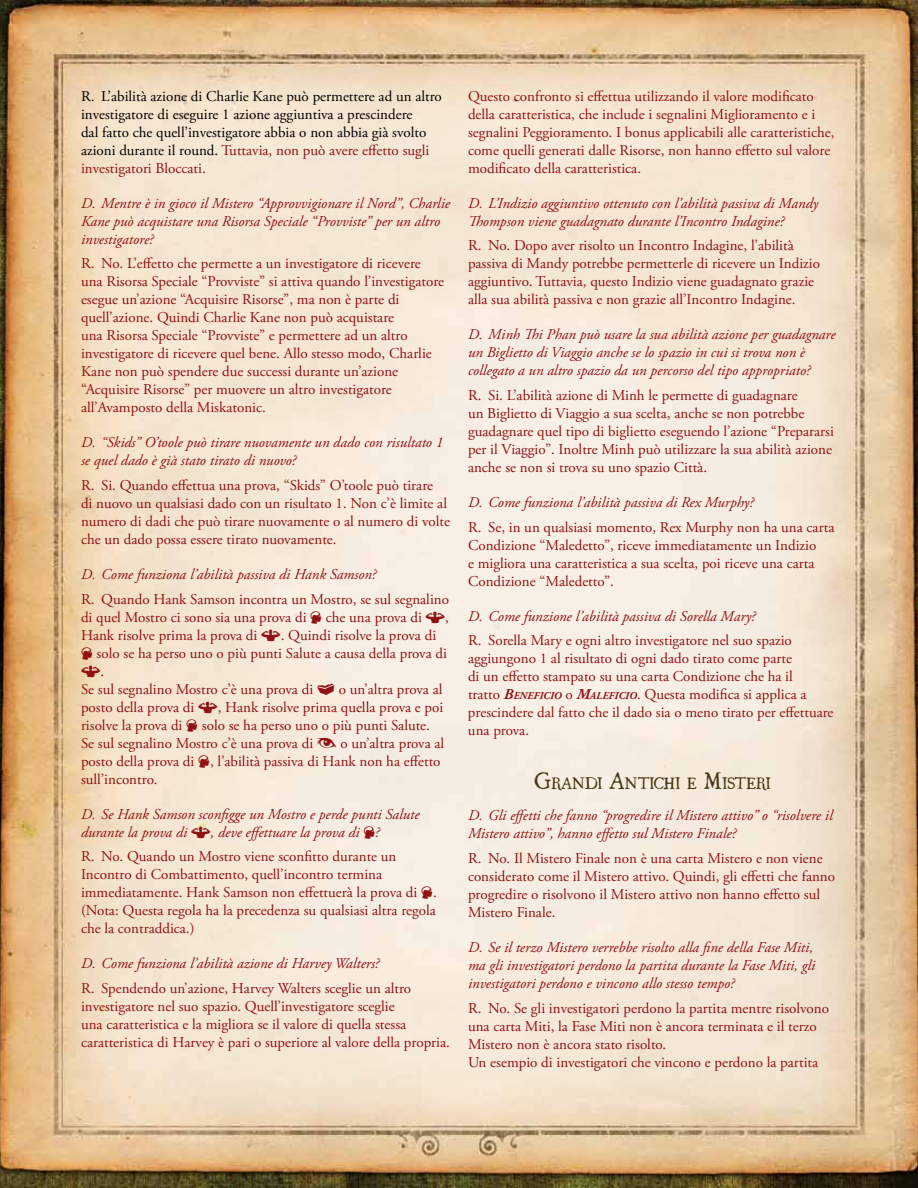
<style>
.page{position:relative;width:918px;height:1188px;background:#fff}
.page>*{position:absolute;margin:0;border:0;box-sizing:border-box;transform-origin:0 0}
.t1{font:15px/18px "Adobe Garamond Pro";color:#901114}
.t2{font:italic 15px/18px "Adobe Garamond Pro";color:#901114}
.t3{font:15px/18px "Adobe Garamond Pro";color:#000}
.t4{font:14.7px "Ugly Qua";color:#493712}
.s1{color:#901114}
.s2{font-weight:700;font-style:italic}
.s3{font-weight:700;font-style:italic;font-size:10.5px}
.s4{font-size:21px}
</style>
<div class="page">
<img style="left:0;top:0;width:918px;height:1188px">
<svg style="left:311px;top:611px;width:11px;height:13px"></svg>
<svg style="left:426px;top:611px;width:19px;height:12px"></svg>
<svg style="left:261px;top:629px;width:20px;height:12px"></svg>
<svg style="left:81px;top:647px;width:19px;height:30px"></svg>
<svg style="left:317px;top:683px;width:18px;height:12px"></svg>
<svg style="left:198px;top:701px;width:20px;height:12px"></svg>
<svg style="left:187px;top:719px;width:11px;height:13px"></svg>
<svg style="left:317px;top:737px;width:19px;height:10px"></svg>
<svg style="left:199px;top:755px;width:11px;height:13px"></svg>
<svg style="left:191px;top:826px;width:20px;height:12px"></svg>
<svg style="left:364px;top:826px;width:11px;height:12px"></svg>
<svg style="left:422px;top:886px;width:10px;height:13px"></svg>
<p class="t3" style="left:81px;top:88px;width:362px">R. L’abilità azione di Charlie Kane può permettere ad un altro investigatore di eseguire 1 azione aggiuntiva a prescindere<br>dal fatto che quell’investigatore abbia o non abbia già svolto azioni durante il round. <span class="s1">Tuttavia, non può avere effetto sugli investigatori Bloccati.</span></p>
<p class="t2" style="left:81px;top:194px;width:371px">D. Mentre è in gioco il Mistero “Approvvigionare il Nord”, Charlie<br>Kane può acquistare una Risorsa Speciale “Provviste” per un altro investigatore?</p>
<p class="t1" style="left:81px;top:255px;width:365px">R. No. L’effetto che permette a un investigatore di ricevere una Risorsa Speciale “Provviste” si attiva quando l’investigatore esegue un’azione “Acquisire Risorse”, ma non è parte di quell’azione. Quindi Charlie Kane non può acquistare<br>una Risorsa Speciale “Provviste” e permettere ad un altro investigatore di ricevere quel bene. Allo stesso modo, Charlie Kane non può spendere due successi durante un’azione “Acquisire Risorse” per muovere un altro investigatore all’Avamposto della Miskatonic.</p>
<p class="t2" style="left:81px;top:434px;width:364px">D. “Skids” O’toole può tirare nuovamente un dado con risultato 1 se quel dado è già stato tirato di nuovo?</p>
<p class="t1" style="left:81px;top:477px;width:370px">R. Si. Quando effettua una prova, “Skids” O’toole può tirare<br>di nuovo un qualsiasi dado con un risultato 1. Non c’è limite al numero di dadi che può tirare nuovamente o al numero di volte che un dado possa essere tirato nuovamente.</p>
<p class="t2" style="left:81px;top:566px;width:297px">D. Come funziona l’abilità passiva di Hank Samson?</p>
<p class="t1" style="left:81px;top:591px;width:370px">R. Quando Hank Samson incontra un Mostro, se sul segnalino di quel Mostro ci sono sia una prova di</p>
<p class="t1" style="left:326px;top:609px;width:98px">che una prova di</p>
<p class="t1" style="left:445px;top:609px;width:5px">,</p>
<p class="t1" style="left:81px;top:627px;width:178px">Hank risolve prima la prova di</p>
<p class="t1" style="left:281px;top:627px;width:157px">. Quindi risolve la prova di</p>
<p class="t1" style="left:97px;top:645px;width:352px">solo se ha perso uno o più punti Salute a causa della prova di</p>
<p class="t1" style="left:101px;top:663px;width:5px">.</p>
<p class="t1" style="left:81px;top:681px;width:234px">Se sul segnalino Mostro c’è una prova di</p>
<p class="t1" style="left:339px;top:681px;width:105px">o un’altra prova al</p>
<p class="t1" style="left:81px;top:699px;width:115px">posto della prova di</p>
<p class="t1" style="left:218px;top:699px;width:227px">, Hank risolve prima quella prova e poi</p>
<p class="t1" style="left:81px;top:717px;width:103px">risolve la prova di</p>
<p class="t1" style="left:81px;top:717px;width:351px;text-indent:121px">solo se ha perso uno o più punti Salute.<br>Se sul segnalino Mostro c’è una prova di</p>
<p class="t1" style="left:81px;top:735px;width:365px;text-indent:260px">o un’altra prova al posto della prova di , l’abilità passiva di Hank non ha effetto sull’incontro.</p>
<p class="t2" style="left:81px;top:805px;width:340px">D. Se Hank Samson sconfigge un Mostro e perde punti Salute durante la prova di</p>
<p class="t2" style="left:211px;top:823px;width:171px">, deve effettuare la prova di ?</p>
<p class="t1" style="left:81px;top:848px;width:357px">R. No. Quando un Mostro viene sconfitto durante un Incontro di Combattimento, quell’incontro termina immediatamente. Hank Samson non effettuerà la prova di . (Nota: Questa regola ha la precedenza su qualsiasi altra regola che la contraddica.)</p>
<p class="t2" style="left:81px;top:955px;width:300px">D. Come funziona l’abilità azione di Harvey Walters?</p>
<p class="t1" style="left:81px;top:980px;width:370px">R. Spendendo un’azione, Harvey Walters sceglie un altro investigatore nel suo spazio. Quell’investigatore sceglie<br>una caratteristica e la migliora se il valore di quella stessa caratteristica di Harvey è pari o superiore al valore della propria.</p>
<p class="t1" style="left:468px;top:88px;width:368px">Questo confronto si effettua utilizzando il valore modificato della caratteristica, che include i segnalini Miglioramento e i segnalini Peggioramento. I bonus applicabili alle caratteristiche, come quelli generati dalle Risorse, non hanno effetto sul valore modificato della caratteristica.</p>
<p class="t2" style="left:468px;top:194px;width:352px">D. L’Indizio aggiuntivo ottenuto con l’abilità passiva di Mandy<br>Thompson viene guadagnato durante l’Incontro Indagine?</p>
<p class="t1" style="left:468px;top:237px;width:354px">R. No. Dopo aver risolto un Incontro Indagine, l’abilità passiva di Mandy potrebbe permetterle di ricevere un Indizio aggiuntivo. Tuttavia, questo Indizio viene guadagnato grazie alla sua abilità passiva e non grazie all’Incontro Indagine.</p>
<p class="t2" style="left:468px;top:326px;width:369px">D. Minh Thi Phan può usare la sua abilità azione per guadagnare un Biglietto di Viaggio anche se lo spazio in cui si trova non è collegato a un altro spazio da un percorso del tipo appropriato?</p>
<p class="t1" style="left:468px;top:387px;width:367px">R. Si. L’abilità azione di Minh le permette di guadagnare<br>un Biglietto di Viaggio a sua scelta, anche se non potrebbe guadagnare quel tipo di biglietto eseguendo l’azione “Prepararsi per il Viaggio”. Inoltre Minh può utilizzare la sua abilità azione anche se non si trova su uno spazio Città.</p>
<p class="t2" style="left:468px;top:494px;width:287px">D. Come funziona l’abilità passiva di Rex Murphy?</p>
<p class="t1" style="left:468px;top:519px;width:368px">R. Se, in un qualsiasi momento, Rex Murphy non ha una carta Condizione “Maledetto”, riceve immediatamente un Indizio<br>e migliora una caratteristica a sua scelta, poi riceve una carta Condizione “Maledetto”.</p>
<p class="t2" style="left:468px;top:607px;width:289px">D. Come funzione l’abilità passiva di Sorella Mary?</p>
<p class="t1" style="left:468px;top:632px;width:367px">R. Sorella Mary e ogni altro investigatore nel suo spazio aggiungono 1 al risultato di ogni dado tirato come parte<br>di un effetto stampato su una carta Condizione che ha il<br>tratto <span class="s2">B</span><span class="s3">ENEFICIO</span> o <span class="s2">M</span><span class="s3">ALEFICIO</span>. Questa modifica si applica a prescindere dal fatto che il dado sia o meno tirato per effettuare una prova.</p>
<p class="t4" style="left:534px;top:772px;width:238px"><span class="s4">G</span>RANDI <span class="s4">A</span>NTICHI E <span class="s4">M</span>ISTERI</p>
<p class="t2" style="left:468px;top:807px;width:366px">D. Gli effetti che fanno “progredire il Mistero attivo” o “risolvere il<br>Mistero attivo”, hanno effetto sul Mistero Finale?</p>
<p class="t1" style="left:468px;top:850px;width:369px">R. No. Il Mistero Finale non è una carta Mistero e non viene considerato come il Mistero attivo. Quindi, gli effetti che fanno progredire o risolvono il Mistero attivo non hanno effetto sul Mistero Finale.</p>
<p class="t2" style="left:468px;top:939px;width:349px">D. Se il terzo Mistero verrebbe risolto alla fine della Fase Miti, ma gli investigatori perdono la partita durante la Fase Miti, gli investigatori perdono e vincono allo stesso tempo?</p>
<p class="t1" style="left:468px;top:999px;width:363px">R. No. Se gli investigatori perdono la partita mentre risolvono una carta Miti, la Fase Miti non è ancora terminata e il terzo Mistero non è ancora stato risolto.<br>Un esempio di investigatori che vincono e perdono la partita</p>
</div>
